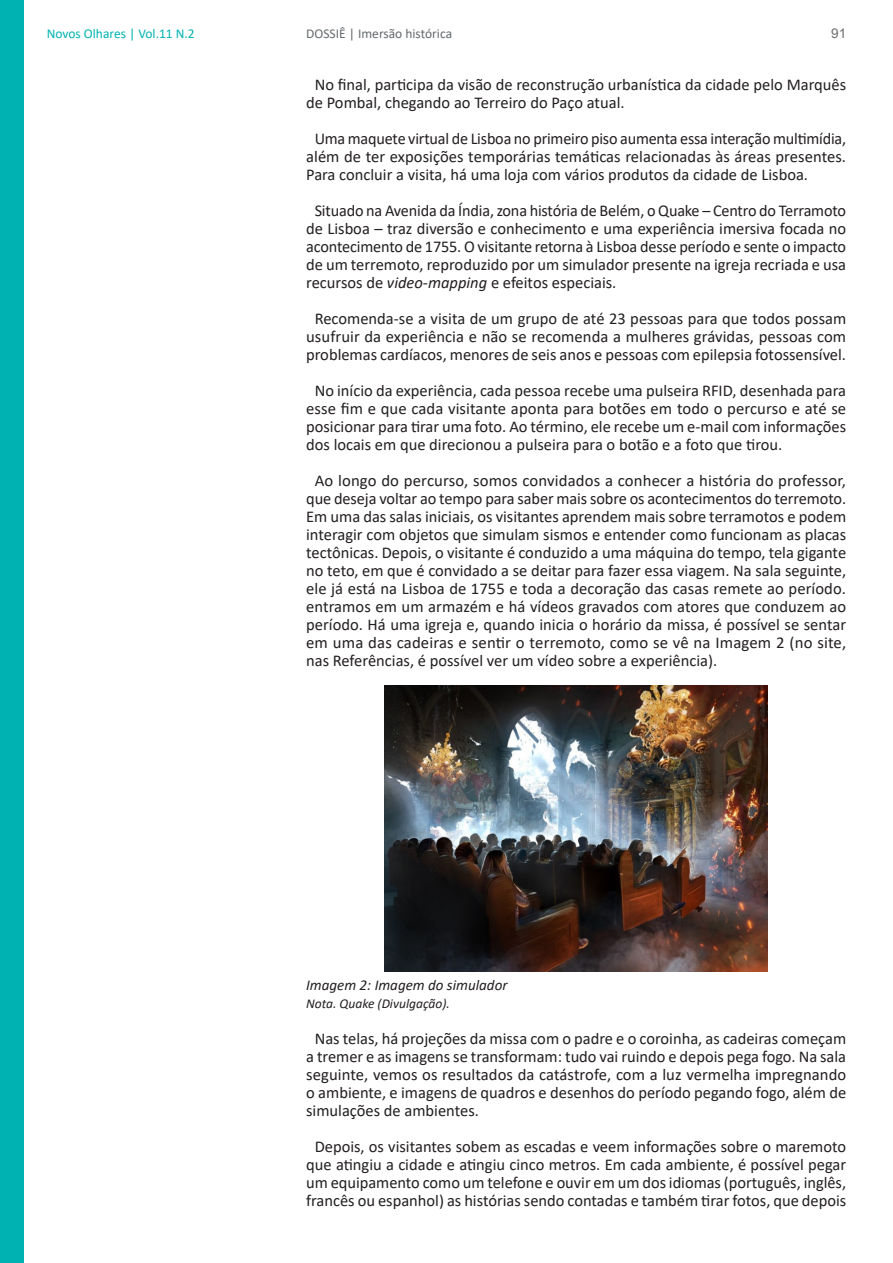
<style>
.page{position:relative;width:893px;height:1263px;background:#fff}
.page>*{position:absolute;margin:0;border:0;box-sizing:border-box;transform-origin:0 0}
.TEXTO{font:16.5px/18px "Calibri";color:#231f20;text-align:justify}
.IMAGEM_Legenda{font:italic 15px "Calibri";color:#231f20}
.t1{font:13.5px "Calibri";color:#64696c}
.IMAGEM_Fonte{font:italic 13.5px "Calibri";color:#231f20}
.t2{font:13.5px "Calibri";color:#00b3b3}
.t3{font:13.5px "Arial";color:#6c6d70}
.s1{font-style:italic}
</style>
<div class="page">
<div style="left:0;top:0;width:24px;height:1263px;background:#00b3b3"></div>
<img style="left:385px;top:686px;width:383px;height:285px">
<p class="t2" style="left:47px;top:24px;width:150px">Novos Olhares | Vol.11 N.2</p>
<p class="t1" style="left:306px;top:24px;width:147px">DOSSIÊ | Imersão histórica</p>
<p class="t3" style="left:831px;top:24px;width:17px">91</p>
<p class="TEXTO" style="left:306px;top:75px;width:541px;text-indent:9px">No final, participa da visão de reconstrução urbanística da cidade pelo Marquês de Pombal, chegando ao Terreiro do Paço atual.</p>
<p class="TEXTO" style="left:306px;top:129px;width:542px;text-indent:9px">Uma maquete virtual de Lisboa no primeiro piso aumenta essa interação multimídia, além de ter exposições temporárias temáticas relacionadas às áreas presentes.<br>Para concluir a visita, há uma loja com vários produtos da cidade de Lisboa.</p>
<p class="TEXTO" style="left:306px;top:201px;width:541px;text-indent:9px">Situado na Avenida da Índia, zona história de Belém, o Quake – Centro do Terramoto de Lisboa – traz diversão e conhecimento e uma experiência imersiva focada no acontecimento de 1755. O visitante retorna à Lisboa desse período e sente o impacto de um terremoto, reproduzido por um simulador presente na igreja recriada e usa recursos de <span class="s1">video-mapping</span> e efeitos especiais.</p>
<p class="TEXTO" style="left:306px;top:309px;width:542px;text-align:center">Recomenda-se a visita de um grupo de até 23 pessoas para que todos possam usufruir da experiência e não se recomenda a mulheres grávidas, pessoas com problemas cardíacos, menores de seis anos e pessoas com epilepsia fotossensível.</p>
<p class="TEXTO" style="left:306px;top:381px;width:542px;text-indent:9px">No início da experiência, cada pessoa recebe uma pulseira RFID, desenhada para esse fim e que cada visitante aponta para botões em todo o percurso e até se posicionar para tirar uma foto. Ao término, ele recebe um e-mail com informações dos locais em que direcionou a pulseira para o botão e a foto que tirou.</p>
<p class="TEXTO" style="left:306px;top:471px;width:542px;text-indent:9px">Ao longo do percurso, somos convidados a conhecer a história do professor, que deseja voltar ao tempo para saber mais sobre os acontecimentos do terremoto.<br>Em uma das salas iniciais, os visitantes aprendem mais sobre terramotos e podem interagir com objetos que simulam sismos e entender como funcionam as placas tectônicas. Depois, o visitante é conduzido a uma máquina do tempo, tela gigante no teto, em que é convidado a se deitar para fazer essa viagem. Na sala seguinte, ele já está na Lisboa de 1755 e toda a decoração das casas remete ao período. entramos em um armazém e há vídeos gravados com atores que conduzem ao período. Há uma igreja e, quando inicia o horário da missa, é possível se sentar em uma das cadeiras e sentir o terremoto, como se vê na Imagem 2 (no site, nas Referências, é possível ver um vídeo sobre a experiência).</p>
<p class="IMAGEM_Legenda" style="left:306px;top:975px;width:203px">Imagem 2: Imagem do simulador</p>
<p class="IMAGEM_Fonte" style="left:306px;top:994px;width:145px">Nota. Quake (Divulgação).</p>
<p class="TEXTO" style="left:306px;top:1029px;width:542px;text-indent:9px">Nas telas, há projeções da missa com o padre e o coroinha, as cadeiras começam a tremer e as imagens se transformam: tudo vai ruindo e depois pega fogo. Na sala seguinte, vemos os resultados da catástrofe, com a luz vermelha impregnando o ambiente, e imagens de quadros e desenhos do período pegando fogo, além de simulações de ambientes.</p>
<p class="TEXTO" style="left:306px;top:1137px;width:542px;text-align:center">Depois, os visitantes sobem as escadas e veem informações sobre o maremoto que atingiu a cidade e atingiu cinco metros. Em cada ambiente, é possível pegar um equipamento como um telefone e ouvir em um dos idiomas (português, inglês, francês ou espanhol) as histórias sendo contadas e também tirar fotos, que depois</p>
</div>
